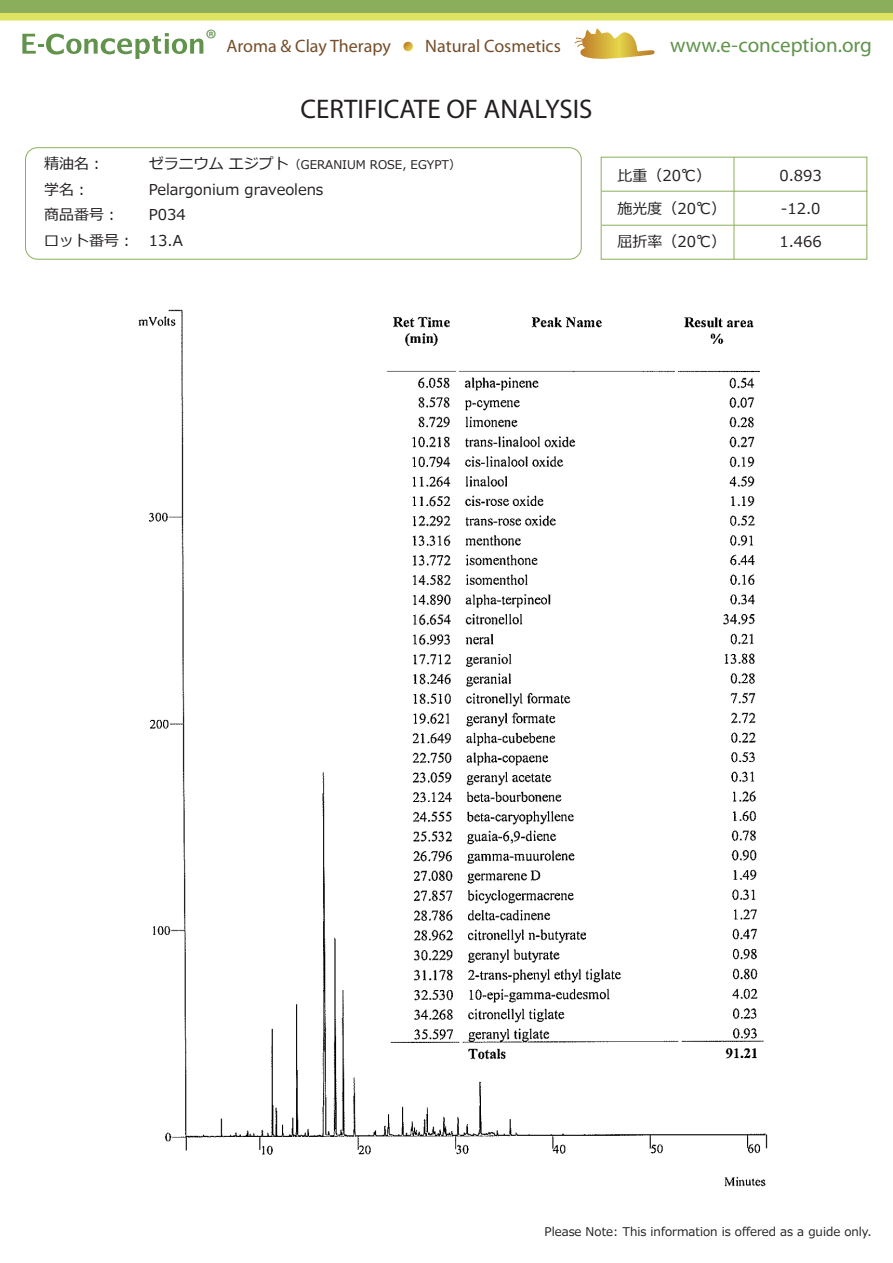
<style>
.page{position:relative;width:893px;height:1263px;background:#fff}
.page>*{position:absolute;margin:0;border:0;box-sizing:border-box;transform-origin:0 0}
.t1{font:27px "Myriad Pro";color:#231f20}
.t2{font:21px "Myriad Pro";color:#61934d}
.t3{font:18px "Myriad Pro";color:#754d29}
.t4{font:15px/25.5px "Meiryo";color:#231f20}
.t5{font:12px "Meiryo";color:#231f20}
.s1{font-size:15px}
</style>
<div class="page">
<svg style="left:574px;top:28px;width:81px;height:31px"></svg>
<div style="left:0;top:0;width:893px;height:15px;background:#8aae5b"></div>
<div style="left:0;top:13px;width:893px;height:7px;background:#dfe460"></div>
<svg style="left:403px;top:42px;width:10px;height:10px"></svg>
<svg style="left:22px;top:33px;width:181px;height:26px"></svg>
<div style="left:25px;top:147px;width:557px;height:113px;border:1px solid #8aaf5a;border-radius:12px"></div>
<div style="left:601px;top:157px;width:266px;height:103px;border:1px solid #8aaf5a"></div>
<hr style="left:602px;top:191px;width:265px;height:1px;background:#8aaf5a">
<hr style="left:602px;top:225px;width:265px;height:1px;background:#8aaf5a">
<hr style="left:734px;top:157px;width:1px;height:102px;background:#8aaf5a">
<img style="left:138px;top:309px;width:630px;height:878px">
<p class="t3" style="left:205px;top:35px;width:187px"><sup>®</sup> Aroma &amp; Clay Therapy</p>
<p class="t3" style="left:425px;top:35px;width:137px">Natural Cosmetics</p>
<h2 class="t2" style="left:670px;top:32px;width:203px">www.e-conception.org</h2>
<h1 class="t1" style="left:300px;top:92px;width:293px">CERTIFICATE OF ANALYSIS</h1>
<p class="t5" style="left:149px;top:156px;width:314px"><span class="s1">ゼラニウム エジプト</span>（GERANIUM ROSE, EGYPT）</p>
<p class="t4" style="left:149px;top:177px;width:176px">Pelargonium graveolens<br>P034<br>13.A</p>
<p class="t4" style="left:44px;top:152px;width:91px">精油名：<br>学名：<br>商品番号：ロット番号：</p>
<p class="t4" style="left:617px;top:163px;width:95px">比重（20℃）</p>
<p class="t4" style="left:617px;top:196px;width:110px">施光度（20℃）</p>
<p class="t4" style="left:617px;top:229px;width:110px">屈折率（20℃）</p>
<p class="t4" style="left:779px;top:163px;width:44px">0.893</p>
<p class="t4" style="left:781px;top:196px;width:41px">-12.0</p>
<p class="t4" style="left:779px;top:229px;width:44px">1.466</p>
<p class="t5" style="left:545px;top:1224px;width:329px">Please Note: This information is offered as a guide only.</p>
</div>
